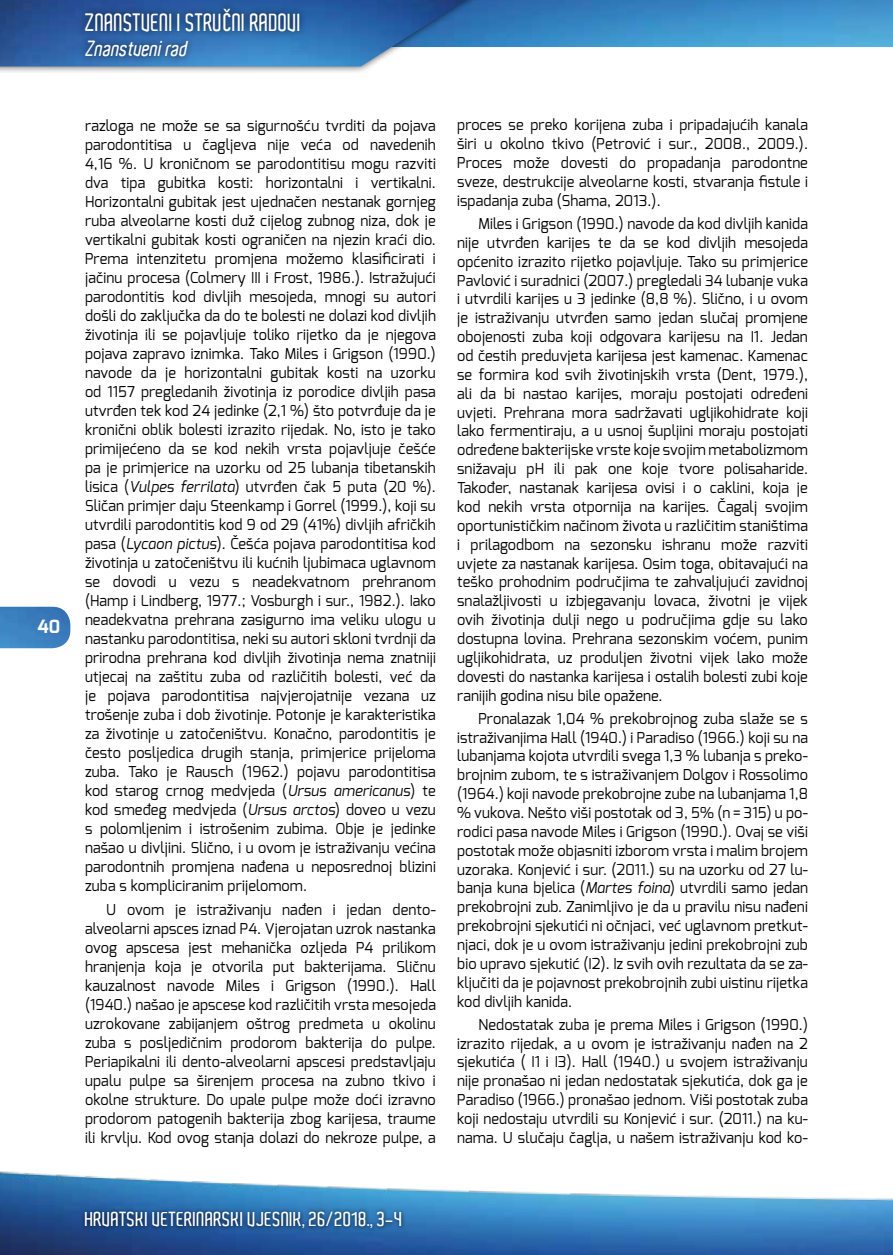
<style>
.page{position:relative;width:893px;height:1255px;background:#fff}
.page>*{position:absolute;margin:0;border:0;box-sizing:border-box;transform-origin:0 0}
.t1{font:600 24px "Aldo";color:#fff;scale:.9 1}
.t2{font:italic 600 21px "Aldo";color:#fff;scale:.9 1}
.t3{font:600 19.5px "Aldo";color:#fff}
.t4{font:700 18.15px "Exo";color:#fff}
.t5{font:15px/19px "Exo";letter-spacing:.01em;color:#000;text-align:justify}
.s1{font-family:"Libel Suit";font-weight:400;font-size:22.5px}
.s2{font-style:italic}
</style>
<div class="page">
<img style="left:505px;top:0;width:388px;height:47px">
<div style="left:0;top:0;width:505px;height:75px;background:#000;opacity:.75"></div>
<img style="left:0;top:0;width:498px;height:66px">
<img style="left:0;top:1171px;width:893px;height:83px">
<img style="left:0;top:606px;width:70px;height:42px">
<div style="left:81px;top:1207px;width:325px;height:25px;background:#000;opacity:.75"></div>
<div style="left:78px;top:1px;width:230px;height:63px;background:#000;opacity:.75"></div>
<p class="t4" style="left:37px;top:614px;width:24px">40</p>
<h1 class="t1" style="left:85px;top:9px;width:242px">ZNANSTVENI I STRU<span class="s1">Č</span>NI RADOVI</h1>
<h2 class="t2" style="left:85px;top:37px;width:120px">Znanstvenirad</h2>
<p class="t5" style="left:85px;top:116px;width:352px">razloga ne može se sa sigurnošću tvrditi da pojava parodontitisa u čagljeva nije veća od navedenih 4,16 %. U kroničnom se parodontitisu mogu razviti dva tipa gubitka kosti: horizontalni i vertikalni.<br>Horizontalni gubitak jest ujednačen nestanak gornjeg ruba alveolarne kosti duž cijelog zubnog niza, dok je vertikalni gubitak kosti ograničen na njezin kraći dio.<br>Prema intenzitetu promjena možemo klasificirati i jačinu procesa (Colmery III i Frost, 1986.). Istražujući parodontitis kod divljih mesojeda, mnogi su autori došli do zaključka da do te bolesti ne dolazi kod divljih životinja ili se pojavljuje toliko rijetko da je njegova pojava zapravo iznimka. Tako Miles i Grigson (1990.) navode da je horizontalni gubitak kosti na uzorku od 1157 pregledanih životinja iz porodice divljih pasa utvrđen tek kod 24 jedinke (2,1 %) što potvrđuje da je kronični oblik bolesti izrazito rijedak. No, isto je tako primijećeno da se kod nekih vrsta pojavljuje češće pa je primjerice na uzorku od 25 lubanja tibetanskih lisica (<span class="s2">Vulpes ferrilata</span>) utvrđen čak 5 puta (20 %).<br>Sličan primjer daju Steenkamp i Gorrel (1999.), koji su utvrdili parodontitis kod 9 od 29 (41%) divljih afričkih pasa (<span class="s2">Lycaon pictus</span>). Češća pojava parodontitisa kod životinja u zatočeništvu ili kućnih ljubimaca uglavnom se dovodi u vezu s neadekvatnom prehranom (Hamp i Lindberg, 1977.; Vosburgh i sur., 1982.). Iako neadekvatna prehrana zasigurno ima veliku ulogu u nastanku parodontitisa, neki su autori skloni tvrdnji da prirodna prehrana kod divljih životinja nema znatniji utjecaj na zaštitu zuba od različitih bolesti, već da je pojava parodontitisa najvjerojatnije vezana uz trošenje zuba i dob životinje. Potonje je karakteristika za životinje u zatočeništvu. Konačno, parodontitis je često posljedica drugih stanja, primjerice prijeloma zuba. Tako je Rausch (1962.) pojavu parodontitisa kod starog crnog medvjeda (<span class="s2">Ursus americanus</span>) te kod smeđeg medvjeda (<span class="s2">Ursus arctos</span>) doveo u vezu s polomljenim i istrošenim zubima. Obje je jedinke našao u divljini. Slično, i u ovom je istraživanju većina parodontnih promjena nađena u neposrednoj blizini zuba s kompliciranim prijelomom.</p>
<p class="t5" style="left:85px;top:899px;width:352px;text-indent:21px">U ovom je istraživanju nađen i jedan dento&shy;alveolarni apsces iznad P4. Vjerojatan uzrok nastanka ovog apscesa jest mehanička ozljeda P4 prilikom hranjenja koja je otvorila put bakterijama. Sličnu kauzalnost navode Miles i Grigson (1990.). Hall (1940.) našao je apscese kod različitih vrsta mesojeda uzrokovane zabijanjem oštrog predmeta u okolinu zuba s posljedičnim prodorom bakterija do pulpe.<br>Periapikalni ili dento-alveolarni apscesi predstavljaju upalu pulpe sa širenjem procesa na zubno tkivo i okolne strukture. Do upale pulpe može doći izravno prodorom patogenih bakterija zbog karijesa, traume ili krvlju. Kod ovog stanja dolazi do nekroze pulpe, a</p>
<p class="t5" style="left:457px;top:115px;width:352px">proces se preko korijena zuba i pripadajućih kanala širi u okolno tkivo (Petrović i sur., 2008., 2009.).<br>Proces može dovesti do propadanja parodontne sveze, destrukcije alveolarne kosti, stvaranja fistule i ispadanja zuba (Shama, 2013.).</p>
<p class="t5" style="left:457px;top:214px;width:352px;text-indent:21px">Miles i Grigson (1990.) navode da kod divljih kanida nije utvrđen karijes te da se kod divljih mesojeda općenito izrazito rijetko pojavljuje. Tako su primjerice Pavlović i suradnici (2007.) pregledali 34 lubanje vuka i utvrdili karijes u 3 jedinke (8,8 %). Slično, i u ovom je istraživanju utvrđen samo jedan slučaj promjene obojenosti zuba koji odgovara karijesu na I1. Jedan od čestih preduvjeta karijesa jest kamenac. Kamenac se formira kod svih životinjskih vrsta (Dent, 1979.), ali da bi nastao karijes, moraju postojati određeni uvjeti. Prehrana mora sadržavati ugljikohidrate koji lako fermentiraju, a u usnoj šupljini moraju postojati određene bakterijske vrste koje svojim metabolizmom snižavaju pH ili pak one koje tvore polisaharide.<br>Također, nastanak karijesa ovisi i o caklini, koja je kod nekih vrsta otpornija na karijes. Čagalj svojim oportunističkim načinom života u različitim staništima i prilagodbom na sezonsku ishranu može razviti uvjete za nastanak karijesa. Osim toga, obitavajući na teško prohodnim područjima te zahvaljujući zavidnoj snalažljivosti u izbjegavanju lovaca, životni je vijek ovih životinja dulji nego u područjima gdje su lako dostupna lovina. Prehrana sezonskim voćem, punim ugljikohidrata, uz produljen životni vijek lako može dovesti do nastanka karijesa i ostalih bolesti zubi koje ranijih godina nisu bile opažene.</p>
<p class="t5" style="left:457px;top:708px;width:352px;text-indent:21px">Pronalazak 1,04 % prekobrojnog zuba slaže se s istraživanjima Hall (1940.) i Paradiso (1966.) koji su na lubanjama kojota utvrdili svega 1,3 % lubanja s preko&shy;brojnim zubom, te s istraživanjem Dolgov i Rossolimo (1964.) koji navode prekobrojne zube na lubanjama 1,8 % vukova. Nešto viši postotak od 3, 5% (n = 315) u po&shy;rodici pasa navode Miles i Grigson (1990.). Ovaj se viši postotak može objasniti izborom vrsta i malim brojem uzoraka. Konjević i sur. (2011.) su na uzorku od 27 lu&shy;banja kuna bjelica (<span class="s2">Martes foina</span>) utvrdili samo jedan prekobrojni zub. Zanimljivo je da u pravilu nisu nađeni prekobrojni sjekutići ni očnjaci, već uglavnom pretkut&shy;njaci, dok je u ovom istraživanju jedini prekobrojni zub bio upravo sjekutić (I2). Iz svih ovih rezultata da se za&shy;ključiti da je pojavnost prekobrojnih zubi uistinu rijetka kod divljih kanida.</p>
<p class="t5" style="left:457px;top:1014px;width:352px;text-indent:21px">Nedostatak zuba je prema Miles i Grigson (1990.) izrazito rijedak, a u ovom je istraživanju nađen na 2 sjekutića ( I1 i I3). Hall (1940.) u svojem istraživanju nije pronašao ni jedan nedostatak sjekutića, dok ga je Paradiso (1966.) pronašao jednom. Viši postotak zuba koji nedostaju utvrdili su Konjević i sur. (2011.) na ku&shy;nama. U slučaju čaglja, u našem istraživanju kod ko-</p>
<h3 class="t3" style="left:85px;top:1207px;width:319px">HRVATSKI VETERINARSKI VJESNIK, 26/2018., 3-4</h3>
</div>
